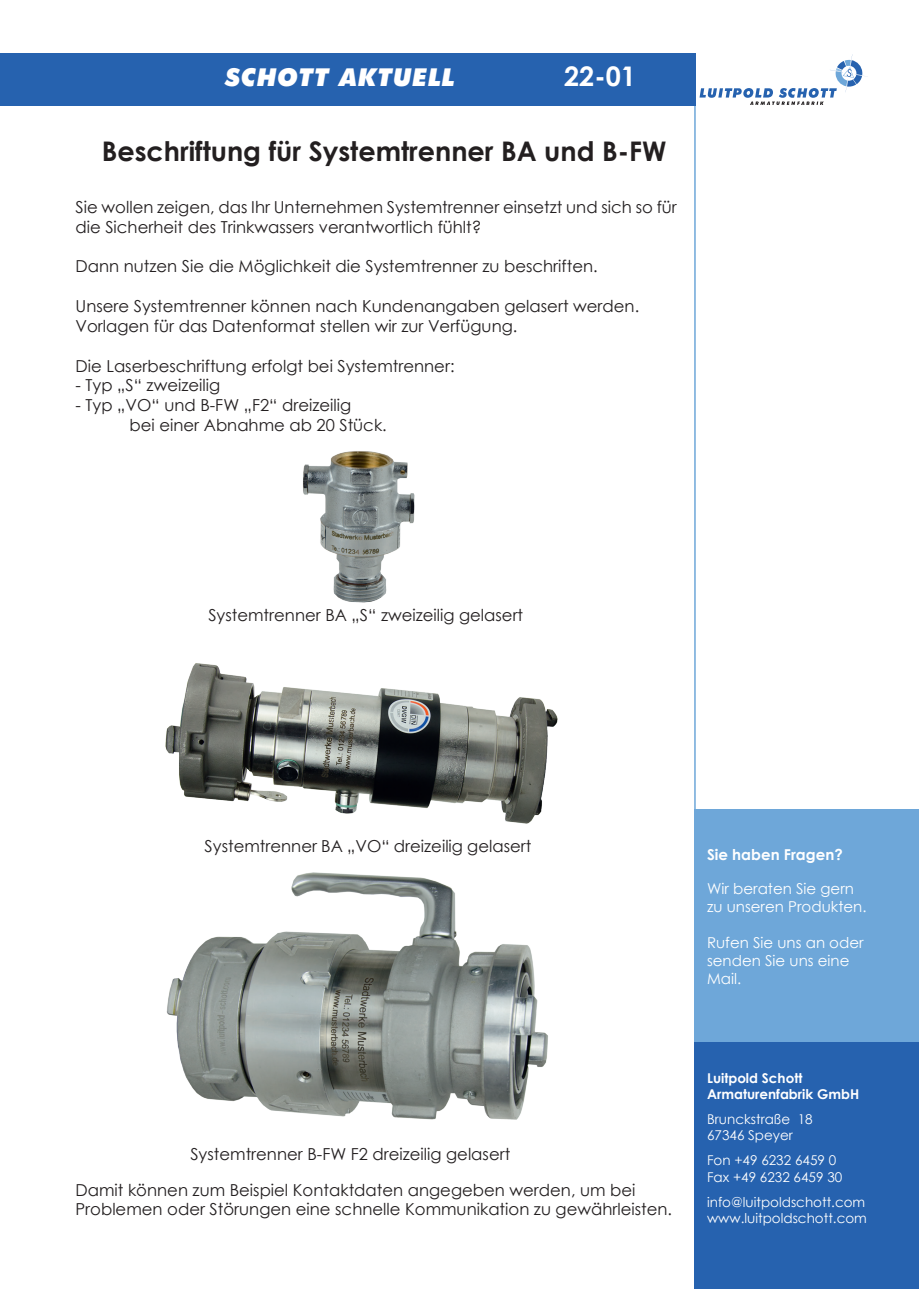
<style>
.page{position:relative;width:919px;height:1289px;background:#fff}
.page>*{position:absolute;margin:0;border:0;box-sizing:border-box;transform-origin:0 0}
.t1{font:700 27px "Century Gothic";color:#231f20}
.t2{font:italic 800 27px "Tw Cen MT Std";color:#fff}
.t3{font:700 27px "Century Gothic";color:#fff}
.t4{font:16.5px/19.8px "Century Gothic";color:#231f20}
.t5{font:15px/18px "Century Gothic";color:#fff}
.t6{font:700 15px "Century Gothic";color:#fff}
.t7{font:13.5px/16.2px "Century Gothic";color:#fff}
.t8{font:700 13.5px/16.2px "Century Gothic";color:#fff}
</style>
<div class="page">
<hr style="left:694px;top:53px;width:1px;height:1235px;background:#6ea7d9">
<svg style="left:699px;top:54px;width:168px;height:51px"></svg>
<div style="left:694px;top:809px;width:224px;height:234px;background:#6ea7d9"></div>
<div style="left:694px;top:1042px;width:224px;height:246px;background:#2662af"></div>
<div style="left:0;top:53px;width:696px;height:52px;background:#2662af"></div>
<img style="left:165px;top:663px;width:393px;height:161px">
<img style="left:303px;top:451px;width:112px;height:152px">
<img style="left:166px;top:872px;width:382px;height:248px">
<h1 class="t2" style="left:224px;top:61px;width:232px">SCHOTT AKTUELL</h1>
<h1 class="t3" style="left:564px;top:56px;width:73px">22-01</h1>
<h1 class="t1" style="left:102px;top:130px;width:566px">Beschriftung für Systemtrenner BA und B-FW</h1>
<p class="t4" style="left:75px;top:197px;width:602px">Sie wollen zeigen, das Ihr Unternehmen Systemtrenner einsetzt und sich so für die Sicherheit des Trinkwassers verantwortlich fühlt?</p>
<p class="t4" style="left:75px;top:256px;width:523px">Dann nutzen Sie die Möglichkeit die Systemtrenner zu beschriften.</p>
<p class="t4" style="left:75px;top:296px;width:565px">Unsere Systemtrenner können nach Kundenangaben gelasert werden.<br>Vorlagen für das Datenformat stellen wir zur Verfügung.</p>
<p class="t4" style="left:75px;top:355px;width:380px">Die Laserbeschriftung erfolgt bei Systemtrenner:</p>
<p class="t4" style="left:75px;top:375px;width:146px">- Typ „S“ zweizeilig</p>
<p class="t4" style="left:129px;top:395px;width:259px;text-indent:-54px">- Typ „VO“ und B-FW „F2“ dreizeilig<br>bei einer Abnahme ab 20 Stück.</p>
<p class="t4" style="left:208px;top:605px;width:316px">Systemtrenner BA „S“ zweizeilig gelasert</p>
<p class="t4" style="left:205px;top:835px;width:328px">Systemtrenner BA „VO“ dreizeilig gelasert</p>
<p class="t4" style="left:75px;top:1136px;width:561px;line-height:35.4px;text-indent:115px">Systemtrenner B-FW F2 dreizeilig gelasert<br>Damit können zum Beispiel Kontaktdaten angegeben werden, um bei</p>
<p class="t4" style="left:75px;top:1199px;width:598px">Problemen oder Störungen eine schnelle Kommunikation zu gewährleisten.</p>
<p class="t6" style="left:707px;top:843px;width:137px">Sie haben Fragen?</p>
<p class="t5" style="left:707px;top:879px;width:161px">Wir beraten Sie gern zu unseren Produkten.</p>
<p class="t5" style="left:707px;top:933px;width:158px">Rufen Sie uns an oder senden Sie uns eine<br>Mail.</p>
<p class="t8" style="left:707px;top:1068px;width:154px">Luitpold Schott<br>Armaturenfabrik GmbH</p>
<p class="t7" style="left:707px;top:1110px;width:107px">Brunckstraße 18<br>67346 Speyer</p>
<p class="t7" style="left:707px;top:1152px;width:137px">Fon +49 6232 6459 0<br>Fax +49 6232 6459 30</p>
<p class="t7" style="left:707px;top:1193px;width:161px">info@luitpoldschott.com www.luitpoldschott.com</p>
</div>
